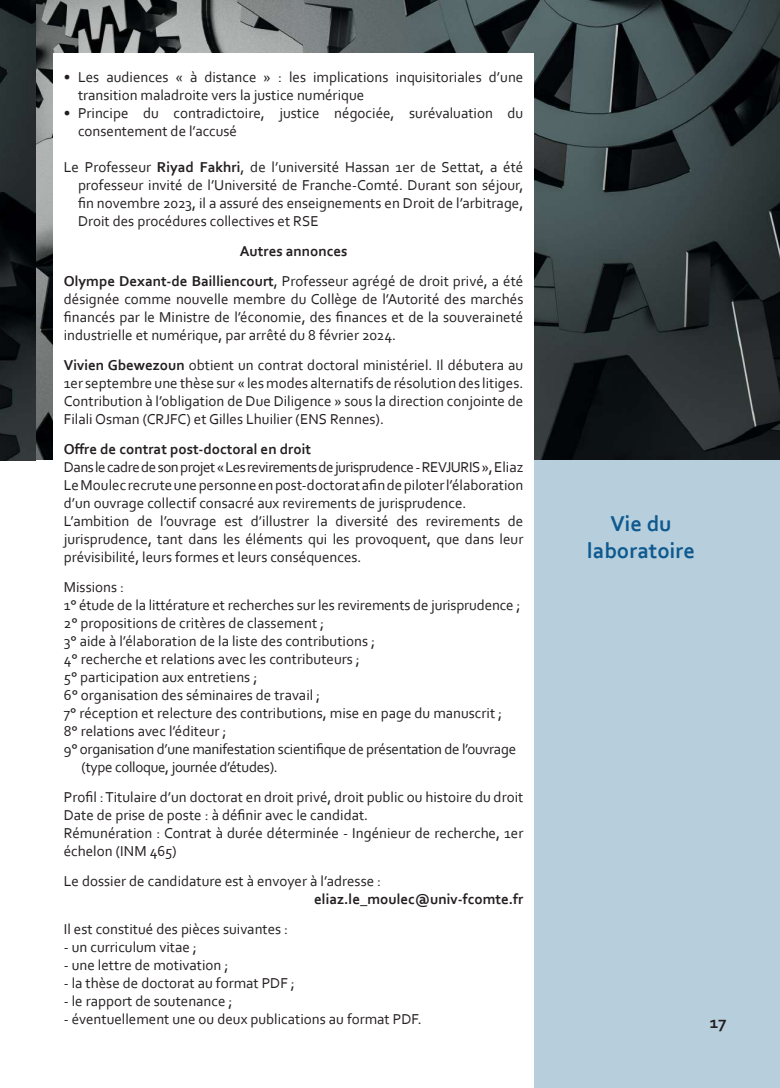
<style>
.page{position:relative;width:780px;height:1088px;background:#fff}
.page>*{position:absolute;margin:0;border:0;box-sizing:border-box;transform-origin:0 0}
.t1{font:700 22.5px/27px "Corbel";color:#0e598f;text-align:center}
.t2{font:700 17.5px "Corbel";color:#231f20}
.t3{font:15px/18px "Corbel";color:#231f20}
.t4{font:700 15px/30px "Corbel";color:#231f20;text-align:center}
.t5{font:15px "Corbel";letter-spacing:-.02em;color:#231f20}
.s1{font-weight:700}
.s2{font-weight:400}
</style>
<div class="page">
<div style="left:531px;top:0;width:249px;height:1088px;background:#b7cfdd"></div>
<img style="left:35px;top:0;width:745px;height:460px">
<div style="left:53px;top:53px;width:481px;height:1035px;background:#fff"></div>
<img style="left:0;top:0;width:35px;height:461px">
<p class="t3" style="left:78px;top:68px;width:447px;text-indent:-14px">• Les audiences « à distance » : les implications inquisitoriales d’une transition maladroite vers la justice numérique</p>
<p class="t3" style="left:78px;top:104px;width:447px;text-indent:-14px">• Principe du contradictoire, justice négociée, surévaluation du consentement de l’accusé</p>
<p class="t3" style="left:78px;top:158px;width:447px;text-align:justify;text-indent:-14px">Le Professeur <span class="s1">Riyad Fakhri</span>, de l’université Hassan 1er de Settat, a été professeur invité de l’Université de Franche-Comté. Durant son séjour, fin novembre 2023, il a assuré des enseignements en Droit de l’arbitrage, Droit des procédures collectives et RSE</p>
<p class="t4" style="left:64px;top:236px;width:461px">Autres annonces<br>Olympe Dexant-de Bailliencourt<span class="s2">, Professeur agrégé de droit privé, a été</span></p>
<p class="t3" style="left:64px;top:290px;width:461px;text-align:justify">désignée comme nouvelle membre du Collège de l’Autorité des marchés financés par le Ministre de l’économie, des finances et de la souveraineté industrielle et numérique, par arrêté du 8 février 2024.</p>
<p class="t3" style="left:64px;top:356px;width:461px;text-align:justify"><span class="s1">Vivien Gbewezoun</span> obtient un contrat doctoral ministériel. Il débutera au 1er septembre une thèse sur « les modes alternatifs de résolution des litiges.<br>Contribution à l’obligation de Due Diligence » sous la direction conjointe de Filali Osman (CRJFC) et Gilles Lhuilier (ENS Rennes).</p>
<p class="t4" style="left:64px;top:434px;width:249px">Offre de contrat post-doctoral en droit</p>
<p class="t3" style="left:64px;top:458px;width:461px">Dans le cadre de son projet « Les revirements de jurisprudence - REVJURIS », Eliaz Le Moulec recrute une personne en post-doctorat afin de piloter l’élaboration d’un ouvrage collectif consacré aux revirements de jurisprudence.<br>L’ambition de l’ouvrage est d’illustrer la diversité des revirements de jurisprudence, tant dans les éléments qui les provoquent, que dans leur prévisibilité, leurs formes et leurs conséquences.</p>
<p class="t3" style="left:64px;top:578px;width:62px">Missions :</p>
<p class="t3" style="left:64px;top:596px;width:458px">1° étude de la littérature et recherches sur les revirements de jurisprudence ;</p>
<p class="t3" style="left:64px;top:614px;width:262px">2° propositions de critères de classement ;</p>
<p class="t3" style="left:64px;top:632px;width:313px">3° aide à l’élaboration de la liste des contributions ;</p>
<p class="t3" style="left:64px;top:650px;width:297px">4° recherche et relations avec les contributeurs ;</p>
<p class="t3" style="left:64px;top:668px;width:195px">5° participation aux entretiens ;</p>
<p class="t3" style="left:64px;top:686px;width:258px">6° organisation des séminaires de travail ;</p>
<p class="t3" style="left:64px;top:704px;width:440px">7° réception et relecture des contributions, mise en page du manuscrit ;</p>
<p class="t3" style="left:64px;top:722px;width:164px">8° relations avec l’éditeur ;</p>
<p class="t5" style="left:64px;top:740px;width:454px">9° organisation d’une manifestation scientifique de présentation de l’ouvrage</p>
<p class="t5" style="left:81px;top:758px;width:198px">(type colloque, journée d’études).</p>
<p class="t3" style="left:64px;top:788px;width:461px">Profil : Titulaire d’un doctorat en droit privé, droit public ou histoire du droit Date de prise de poste : à définir avec le candidat.<br>Rémunération : Contrat à durée déterminée - Ingénieur de recherche, 1er échelon (INM 465)</p>
<p class="t3" style="left:64px;top:872px;width:319px">Le dossier de candidature est à envoyer à l’adresse :</p>
<p class="t4" style="left:314px;top:884px;width:210px">eliaz.le_moulec@univ-fcomte.fr</p>
<p class="t3" style="left:64px;top:920px;width:226px">Il est constitué des pièces suivantes :</p>
<p class="t3" style="left:64px;top:938px;width:135px">- un curriculum vitae ;</p>
<p class="t3" style="left:64px;top:956px;width:166px">- une lettre de motivation ;</p>
<p class="t3" style="left:64px;top:974px;width:232px">- la thèse de doctorat au format PDF ;</p>
<p class="t3" style="left:64px;top:992px;width:170px">- le rapport de soutenance ;</p>
<p class="t3" style="left:64px;top:1010px;width:359px">- éventuellement une ou deux publications au format PDF.</p>
<h1 class="t1" style="left:587px;top:509px;width:109px">Vie du laboratoire</h1>
<p class="t2" style="left:710px;top:1011px;width:18px">17</p>
</div>
